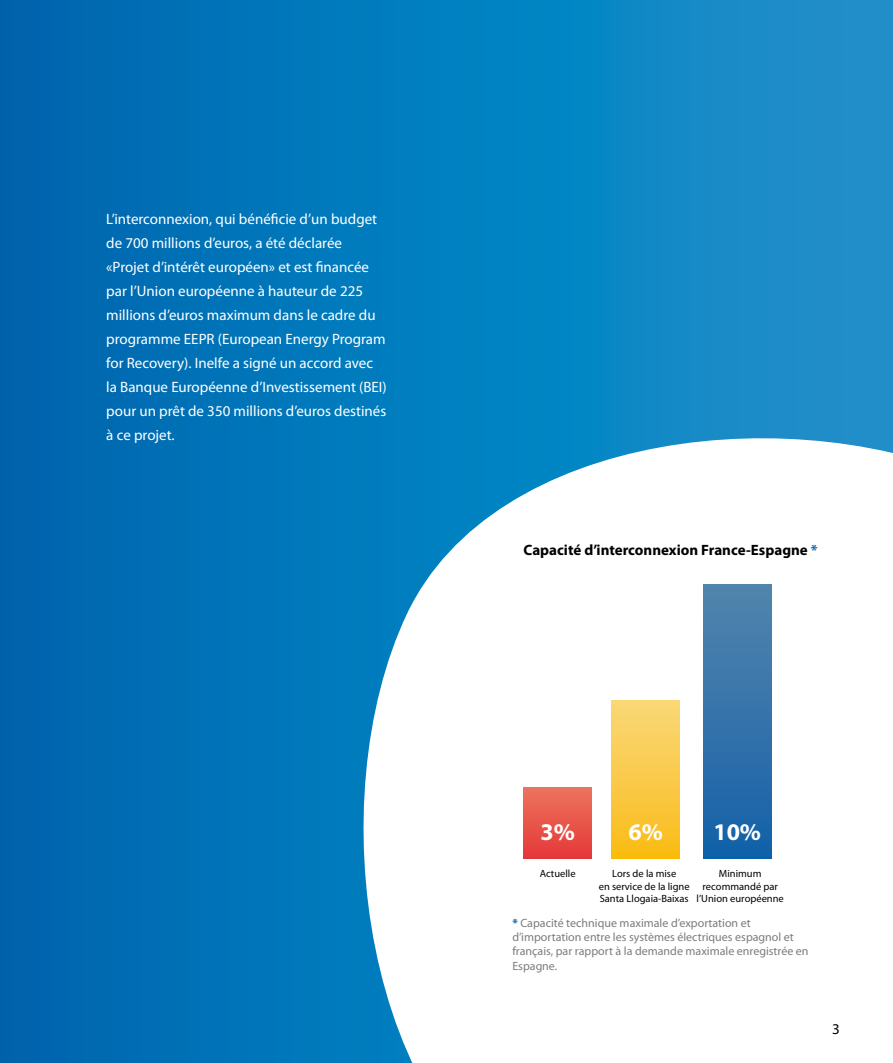
<style>
.page{position:relative;width:893px;height:1063px;background:#fff}
.page>*{position:absolute;margin:0;border:0;box-sizing:border-box;transform-origin:0 0}
.t1{font:700 24px "Myriad Pro";color:#fff}
.t2{font:15px/24px "Myriad Pro";color:#fff}
.t3{font:700 15px "Myriad Pro";color:#000}
.t4{font:15px "Myriad Pro";color:#000}
.t5{font:12px/14.4px "Myriad Pro";color:#7b7c7e}
.t6{font:10.5px/12.6px "Myriad Pro";color:#000;text-align:center}
.s1{color:#0061ab}
.s2{font-weight:700;color:#0061ab}
</style>
<div class="page">
<div style="left:0;top:0;width:893px;height:1063px;background:linear-gradient(to right,#0067af,#1a94cd)"></div>
<svg style="left:319px;top:397px;width:574px;height:666px"></svg>
<div style="left:524px;top:787px;width:68px;height:72px;background:linear-gradient(to bottom,#ec745e,#e53838)"></div>
<div style="left:612px;top:700px;width:68px;height:159px;background:linear-gradient(to bottom,#fad87b,#fabb14)"></div>
<div style="left:703px;top:584px;width:68px;height:275px;background:linear-gradient(to bottom,#5484ad,#1360a8)"></div>
<p class="t2" style="left:106px;top:207px;width:282px">L’interconnexion, qui bénéficie d’un budget de 700 millions d’euros, a été déclarée «Projet d’intérêt européen» et est financée par l’Union européenne à hauteur de 225 millions d’euros maximum dans le cadre du programme EEPR (European Energy Program for Recovery). Inelfe a signé un accord avec la Banque Européenne d’Investissement (BEI) pour un prêt de 350 millions d’euros destinés à ce projet.</p>
<p class="t3" style="left:524px;top:540px;width:296px">Capacité d’interconnexion France-Espagne <span class="s1">*</span></p>
<h1 class="t1" style="left:540px;top:817px;width:36px">3%</h1>
<p class="t6" style="left:540px;top:867px;width:37px">Actuelle</p>
<h1 class="t1" style="left:628px;top:817px;width:36px">6%</h1>
<p class="t6" style="left:599px;top:867px;width:92px">Lors de la mise<br>en service de la ligne<br>Santa Llogaia-Baixas</p>
<h1 class="t1" style="left:713px;top:817px;width:49px">10%</h1>
<p class="t6" style="left:697px;top:867px;width:89px">Minimum recommandé par l’Union européenne</p>
<p class="t5" style="left:512px;top:915px;width:298px"><span class="s2">*</span> Capacité technique maximale d’exportation et d’importation entre les systèmes électriques espagnol et français, par rapport à la demande maximale enregistrée en Espagne.</p>
<p class="t4" style="left:832px;top:1020px;width:9px">3</p>
</div>
